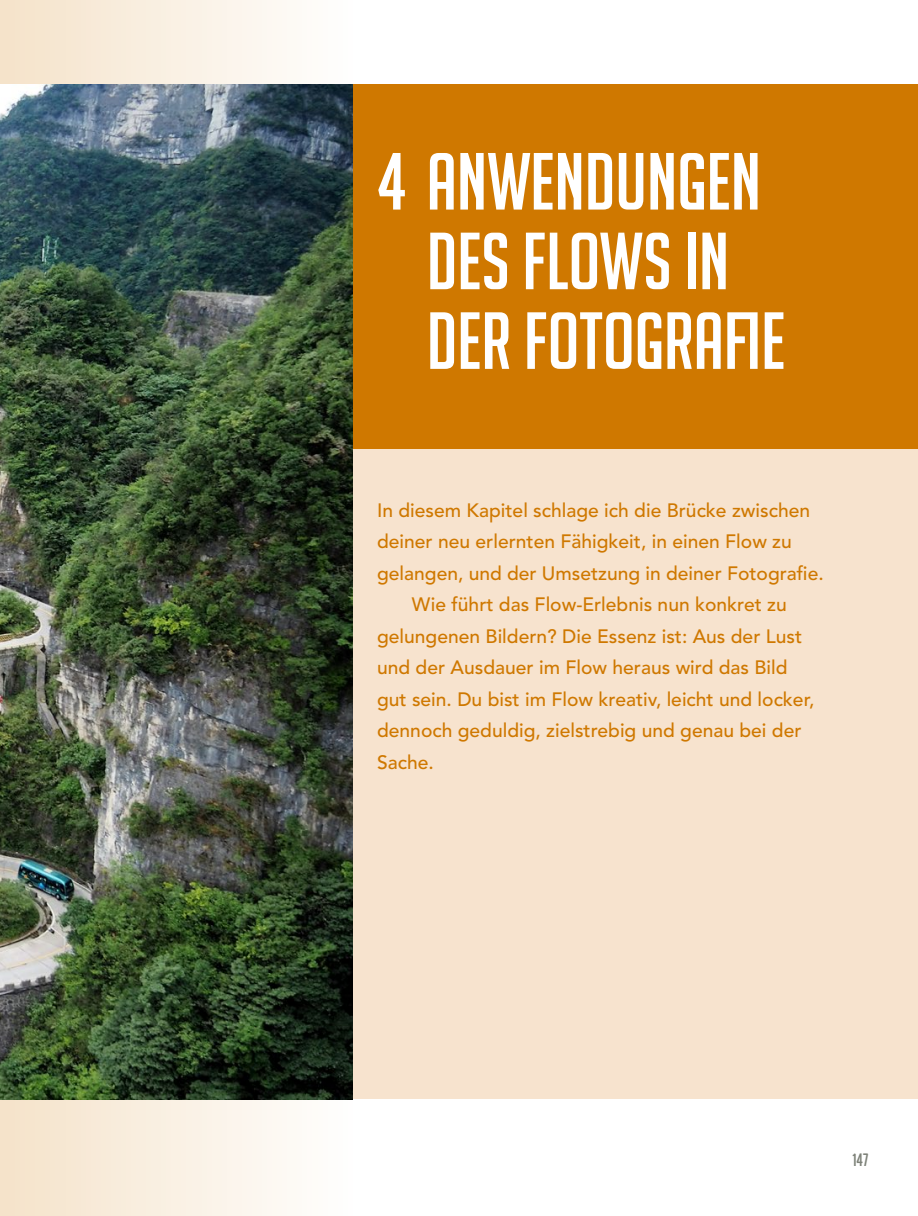
<style>
.page{position:relative;width:918px;height:1216px;background:#fff}
.page>*{position:absolute;margin:0;border:0;box-sizing:border-box;transform-origin:0 0}
.t1{font:78.75px/79.6px "Big Noodle Titling";color:#fff}
.t2{font:500 19.25px "Avenir LT Pro";color:#cf7800}
.t3{font:17.5px "Big Noodle Titling";color:#7e8279}
</style>
<div class="page">
<div style="left:352px;top:357px;width:566px;height:742px;background:#f7e3ce"></div>
<div style="left:352px;top:84px;width:566px;height:364px;background:#cf7800"></div>
<svg style="left:0;top:0;width:352px;height:1215px"></svg>
<svg style="left:352px;top:448px;width:1px;height:651px"></svg>
<svg style="left:352px;top:84px;width:1px;height:364px"></svg>
<img style="left:0;top:84px;width:352px;height:1015px">
<h1 class="t1" style="left:427px;top:142px;width:360px;text-indent:-50px">4 ANWENDUNGEN<br>DES FLOWS IN<br>DER FOTOGRAFIE</h1>
<p class="t2" style="left:377px;top:498px;width:434px">In diesem Kapitel schlage ich die Brücke zwischen</p>
<p class="t2" style="left:377px;top:530px;width:416px">deiner neu erlernten Fähigkeit, in einen Flow zu</p>
<p class="t2" style="left:377px;top:561px;width:448px">gelangen, und der Umsetzung in deiner Fotografie.</p>
<p class="t2" style="left:412px;top:593px;width:376px">Wie führt das Flow-Erlebnis nun konkret zu</p>
<p class="t2" style="left:377px;top:624px;width:426px">gelungenen Bildern? Die Essenz ist: Aus der Lust</p>
<p class="t2" style="left:377px;top:656px;width:412px">und der Ausdauer im Flow heraus wird das Bild</p>
<p class="t2" style="left:377px;top:687px;width:439px">gut sein. Du bist im Flow kreativ, leicht und locker,</p>
<p class="t2" style="left:377px;top:719px;width:426px">dennoch geduldig, zielstrebig und genau bei der</p>
<p class="t2" style="left:377px;top:750px;width:58px">Sache.</p>
<p class="t3" style="left:852px;top:1149px;width:17px">147</p>
</div>
